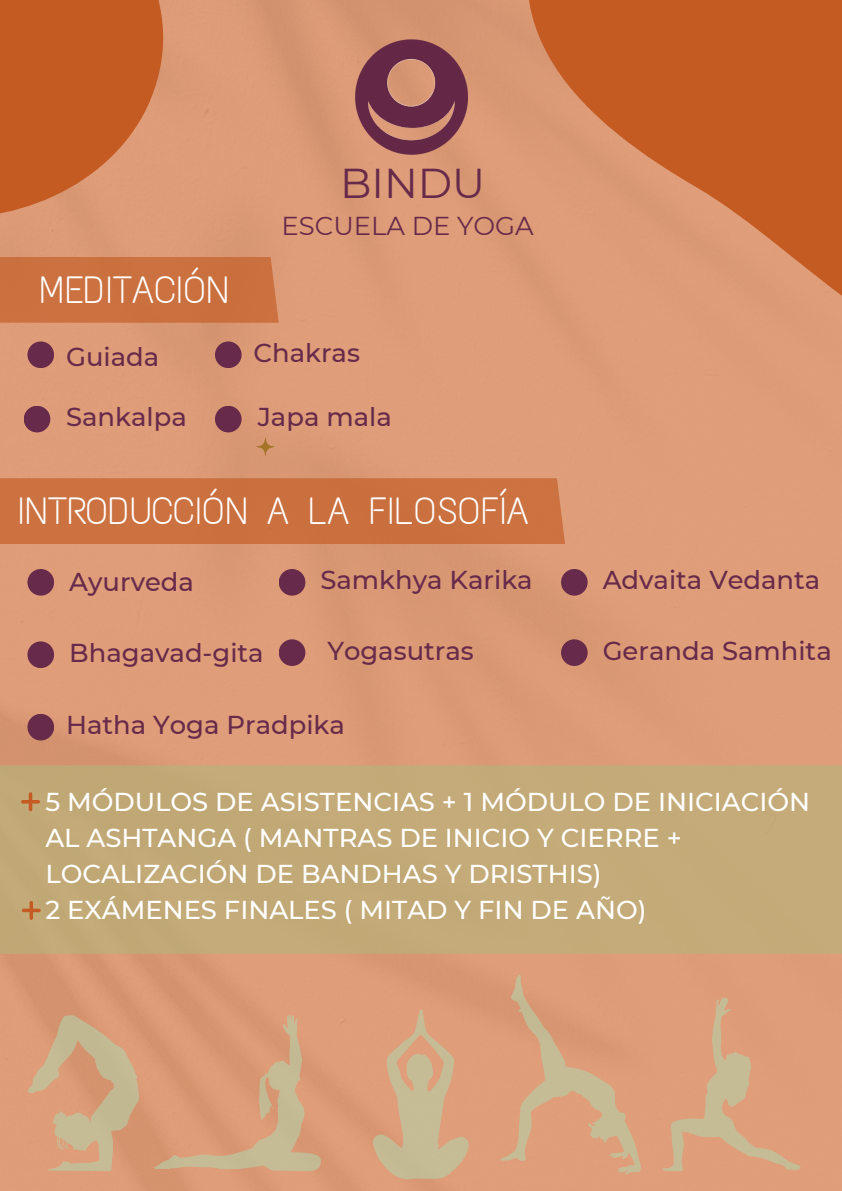
<style>
.page{position:relative;width:842px;height:1191px;background:#fff}
.page>*{position:absolute;margin:0;border:0;box-sizing:border-box;transform-origin:0 0}
.t1{font:41.6px "Montserrat";color:#672a4a}
.t2{font:38px "Text Me One";color:#fff}
.t3{font:25.9px "Montserrat";color:#672a4a}
.t4{font:500 25.8px/36px "Montserrat";color:#fff}
.t5{font:500 25.8px "Montserrat";color:#672a4a}
</style>
<div class="page">
<div style="left:0;top:0;width:842px;height:1190px;background:#de9c78"></div>
<svg style="left:256px;top:437px;width:19px;height:19px"></svg>
<svg style="left:421px;top:0;width:421px;height:525px;fill:#de9c78"></svg>
<svg style="left:0;top:0;width:265px;height:353px;fill:#db9975"></svg>
<img style="left:310px;top:27px;width:195px;height:146px">
<div style="left:0;top:257px;width:279px;height:66px;background:#cb7040"></div>
<div style="left:27px;top:341px;width:27px;height:27px;background:#672a4a;border-radius:50%"></div>
<div style="left:24px;top:406px;width:26px;height:26px;background:#672a4a;border-radius:50%"></div>
<div style="left:215px;top:341px;width:27px;height:27px;background:#672a4a;border-radius:50%"></div>
<div style="left:215px;top:406px;width:27px;height:26px;background:#672a4a;border-radius:50%"></div>
<div style="left:0;top:478px;width:565px;height:66px;background:#cc7141"></div>
<div style="left:27px;top:569px;width:27px;height:26px;background:#672a4a;border-radius:50%"></div>
<div style="left:27px;top:641px;width:27px;height:27px;background:#672a4a;border-radius:50%"></div>
<div style="left:279px;top:569px;width:26px;height:26px;background:#672a4a;border-radius:50%"></div>
<div style="left:279px;top:639px;width:26px;height:27px;background:#672a4a;border-radius:50%"></div>
<div style="left:27px;top:713px;width:27px;height:27px;background:#672a4a;border-radius:50%"></div>
<div style="left:561px;top:569px;width:27px;height:26px;background:#672a4a;border-radius:50%"></div>
<div style="left:561px;top:639px;width:27px;height:27px;background:#672a4a;border-radius:50%"></div>
<div style="left:0;top:765px;width:842px;height:188px;background:#c3ab78"></div>
<svg style="left:21px;top:792px;width:19px;height:19px"></svg>
<svg style="left:22px;top:901px;width:19px;height:18px"></svg>
<svg style="left:373px;top:1009px;width:96px;height:170px"></svg>
<svg style="left:154px;top:1014px;width:167px;height:156px"></svg>
<svg style="left:500px;top:974px;width:141px;height:200px"></svg>
<svg style="left:663px;top:997px;width:137px;height:174px"></svg>
<svg style="left:28px;top:1014px;width:111px;height:156px"></svg>
<h4 class="t2" style="left:40px;top:266px;width:191px">MEDITACIÓN</h4>
<p class="t1" style="left:340px;top:157px;width:147px">BINDU</p>
<p class="t3" style="left:282px;top:209px;width:254px">ESCUELA DE YOGA</p>
<h2 class="t5" style="left:66px;top:341px;width:95px">Guiada</h2>
<p class="t5" style="left:253px;top:337px;width:108px">Chakras</p>
<p class="t5" style="left:66px;top:401px;width:122px">Sankalpa</p>
<p class="t5" style="left:258px;top:401px;width:136px">Japa mala</p>
<p class="t2" style="left:18px;top:487px;width:513px">INTRODUCCIÓN A LA FILOSOFÍA</p>
<p class="t5" style="left:69px;top:566px;width:126px">Ayurveda</p>
<p class="t5" style="left:320px;top:564px;width:214px">Samkhya Karika</p>
<h1 class="t5" style="left:69px;top:636px;width:196px">Bhagavad-gita</h1>
<h2 class="t5" style="left:327px;top:634px;width:148px">Yogasutras</h2>
<p class="t5" style="left:66px;top:709px;width:280px">Hatha Yoga Pradpika</p>
<p class="t5" style="left:603px;top:564px;width:219px">Advaita Vedanta</p>
<p class="t5" style="left:603px;top:634px;width:231px">Geranda Samhita</p>
<p class="t4" style="left:45px;top:783px;width:766px">5 MÓDULOS DE ASISTENCIAS + 1 MÓDULO DE INICIACIÓN AL ASHTANGA ( MANTRAS DE INICIO Y CIERRE + LOCALIZACIÓN DE BANDHAS Y DRISTHIS)<br>2 EXÁMENES FINALES ( MITAD Y FIN DE AÑO)</p>
</div>
